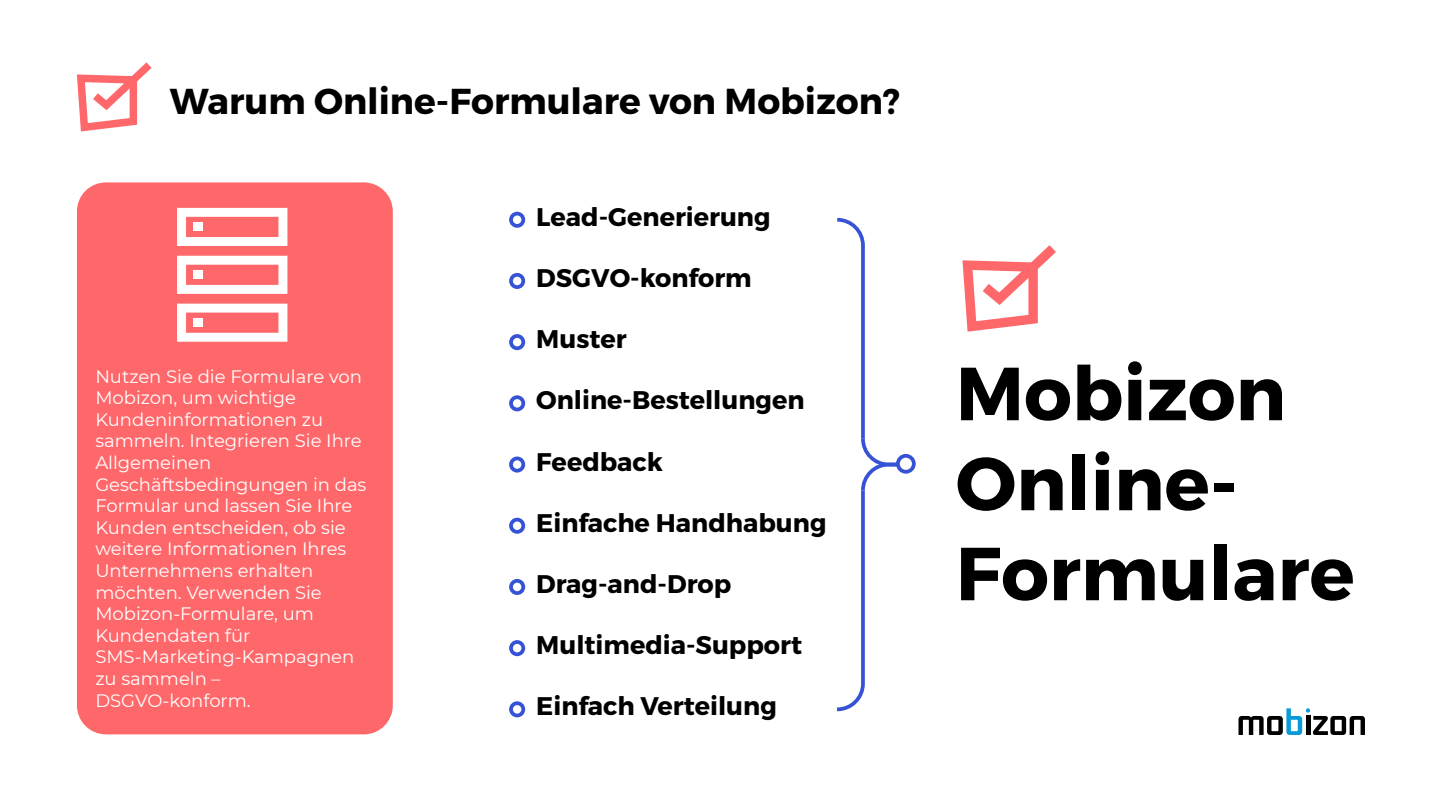
<style>
.page{position:relative;width:1440px;height:810px;background:#fff}
.page>*{position:absolute;margin:0;border:0;box-sizing:border-box;transform-origin:0 0}
.t1{font:700 75px/90px "Montserrat";color:#000}
.t2{font:700 36px "Montserrat";color:#000}
.t3{font:700 25.5px "Montserrat";color:#000}
.t4{font:18px/21.6px "Montserrat";color:#fff}
</style>
<div class="page">
<svg style="left:1238px;top:708px;width:127px;height:27px"></svg>
<div style="left:77px;top:182px;width:316px;height:552px;background:#ff686a;border-radius:29px"></div>
<svg style="left:77px;top:62px;width:75px;height:69px"></svg>
<svg style="left:962px;top:245px;width:94px;height:87px"></svg>
<svg style="left:177px;top:208px;width:110px;height:38px"></svg>
<svg style="left:177px;top:256px;width:110px;height:38px"></svg>
<svg style="left:177px;top:304px;width:110px;height:38px"></svg>
<div style="left:194px;top:222px;width:9px;height:9px;background:#fff"></div>
<div style="left:194px;top:270px;width:9px;height:9px;background:#fff"></div>
<div style="left:194px;top:318px;width:9px;height:9px;background:#fff"></div>
<svg style="left:837px;top:217px;width:73px;height:495px"></svg>
<div style="left:898px;top:456px;width:16px;height:16px;background:#fff;border-radius:50%"></div>
<div style="left:896px;top:454px;width:20px;height:20px;border:4px solid #3653d5;border-radius:50%"></div>
<div style="left:509px;top:212px;width:16px;height:16px;border:4px solid #3653d5;border-radius:50%"></div>
<div style="left:509px;top:273px;width:16px;height:16px;border:4px solid #3653d5;border-radius:50%"></div>
<div style="left:509px;top:334px;width:16px;height:16px;border:4px solid #3653d5;border-radius:50%"></div>
<div style="left:509px;top:395px;width:16px;height:16px;border:4px solid #3653d5;border-radius:50%"></div>
<div style="left:509px;top:457px;width:16px;height:16px;border:4px solid #3653d5;border-radius:50%"></div>
<div style="left:509px;top:518px;width:16px;height:16px;border:4px solid #3653d5;border-radius:50%"></div>
<div style="left:509px;top:579px;width:16px;height:16px;border:4px solid #3653d5;border-radius:50%"></div>
<div style="left:509px;top:640px;width:16px;height:16px;border:4px solid #3653d5;border-radius:50%"></div>
<div style="left:509px;top:701px;width:16px;height:16px;border:4px solid #3653d5;border-radius:50%"></div>
<h2 class="t2" style="left:170px;top:79px;width:732px">Warum Online-Formulare von Mobizon?</h2>
<h3 class="t3" style="left:536px;top:201px;width:236px">Lead-Generierung</h3>
<h3 class="t3" style="left:536px;top:262px;width:217px">DSGVO-konform</h3>
<h3 class="t3" style="left:536px;top:323px;width:92px">Muster</h3>
<p class="t4" style="left:95px;top:365px;width:273px">Nutzen Sie die Formulare von<br>Mobizon, um wichtige<br>Kundeninformationen zu sammeln. Integrieren Sie Ihre<br>Allgemeinen<br>Geschäftsbedingungen in das<br>Formular und lassen Sie Ihre<br>Kunden entscheiden, ob sie weitere Informationen Ihres<br>Unternehmens erhalten möchten. Verwenden Sie<br>Mobizon-Formulare, um<br>Kundendaten für<br>SMS-Marketing-Kampagnen zu sammeln –<br>DSGVO-konform.</p>
<h1 class="t1" style="left:956px;top:350px;width:400px">Mobizon<br>Online-<br>Formulare</h1>
<h3 class="t3" style="left:536px;top:385px;width:270px">Online-Bestellungen</h3>
<h3 class="t3" style="left:536px;top:446px;width:128px">Feedback</h3>
<h3 class="t3" style="left:536px;top:507px;width:292px">Einfache Handhabung</h3>
<h3 class="t3" style="left:536px;top:568px;width:197px">Drag-and-Drop</h3>
<h3 class="t3" style="left:536px;top:629px;width:267px">Multimedia-Support</h3>
<h3 class="t3" style="left:536px;top:691px;width:242px">Einfach Verteilung</h3>
</div>
